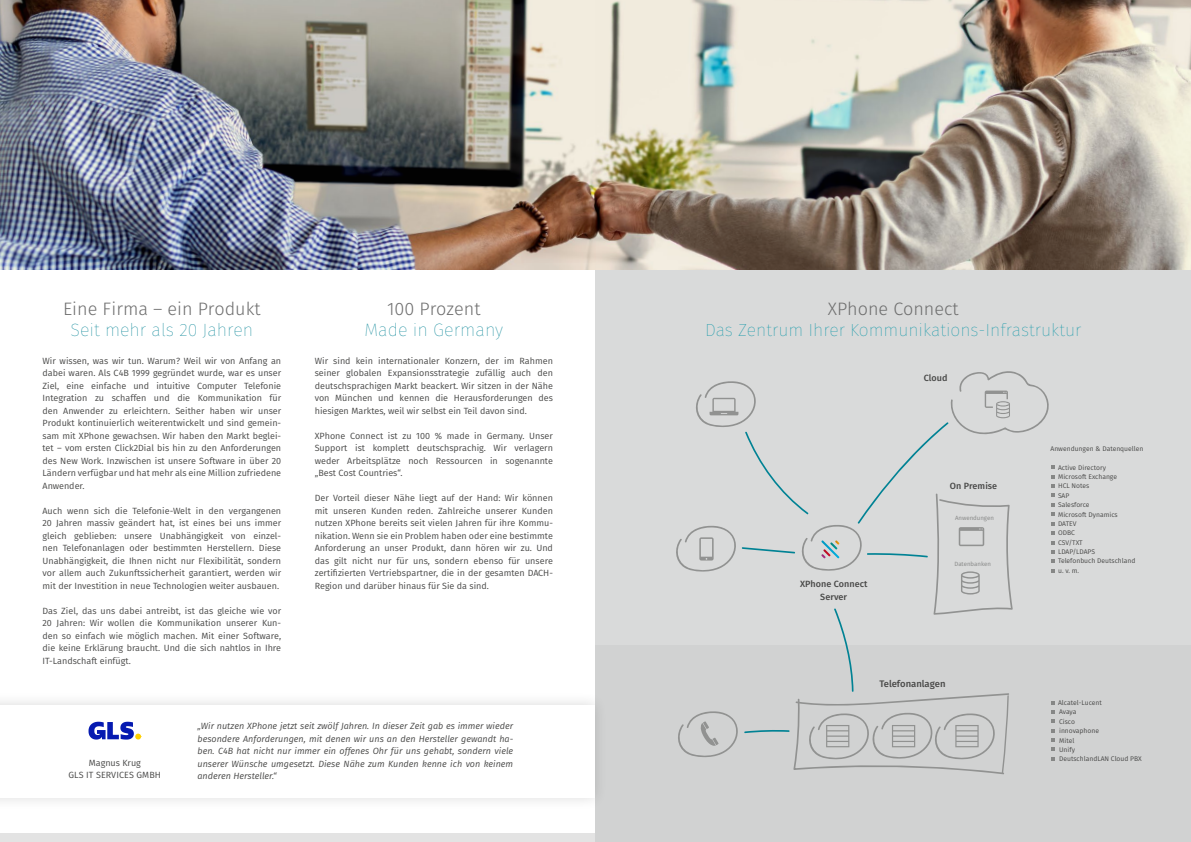
<style>
.page{position:relative;width:1191px;height:842px;background:#fff}
.page>*{position:absolute;margin:0;border:0;box-sizing:border-box;transform-origin:0 0}
.t1{font:300 18px "Fira Sans";color:#6e6e6e}
.t2{font:100 18px "Fira Sans";color:#008294}
.t3{font:100 17.8px "Fira Sans";color:#008294}
.t4{font:100 17.5px "Fira Sans";color:#0092a4}
.t5{font:500 9.5px "Fira Sans";color:#484847}
.t6{font:9px/12.5px "Fira Sans";color:#484847;text-align:justify}
.t7{font:italic 9px/12.5px "Fira Sans";color:#484847;text-align:justify}
.t8{font:500 9px/12.6px "Fira Sans";letter-spacing:.005em;color:#484847;text-align:center}
.t9{font:6.8px/9.4px "Fira Sans";color:#484847}
.t10{font:6.1px "Fira Sans";color:#868786}
</style>
<div class="page">
<div style="left:0;top:833px;width:1191px;height:9px;background:#e3e3e3"></div>
<div style="left:595px;top:584px;width:596px;height:258px;background:#d1d2d2"></div>
<div style="left:595px;top:0;width:596px;height:644px;background:#d9dada"></div>
<svg style="left:676px;top:371px;width:378px;height:403px"></svg>
<img style="left:0;top:0;width:1191px;height:269px">
<div style="left:0;top:691px;width:608px;height:120px;background:#000;opacity:.14"></div>
<div style="left:0;top:705px;width:594px;height:92px;background:#fff"></div>
<svg style="left:89px;top:722px;width:53px;height:18px"></svg>
<h1 class="t1" style="left:63px;top:295px;width:199px">Eine Firma – ein Produkt</h1>
<h2 class="t3" style="left:70px;top:317px;width:184px">Seit mehr als 20 Jahren</h2>
<p class="t6" style="left:43px;top:354px;width:240px">Wir wissen, was wir tun. Warum? Weil wir von Anfang an dabei waren. Als C4B 1999 gegründet wurde, war es unser Ziel, eine einfache und intuitive Computer Telefonie Integration zu schaffen und die Kommunikation für den Anwender zu erleichtern. Seither haben wir unser Produkt kontinuierlich weiterentwickelt und sind gemein&shy;sam mit XPhone gewachsen. Wir haben den Markt beglei&shy;tet – vom ersten Click2Dial bis hin zu den Anforderungen des New Work. Inzwischen ist unsere Software in über 20<br>Ländern verfügbar und hat mehr als eine Million zufriedene Anwender.</p>
<p class="t6" style="left:43px;top:504px;width:240px">Auch wenn sich die Telefonie-Welt in den vergangenen 20 Jahren massiv geändert hat, ist eines bei uns immer gleich geblieben: unsere Unabhängigkeit von einzel&shy;nen Telefonanlagen oder bestimmten Herstellern. Diese Unabhängigkeit, die Ihnen nicht nur Flexibilität, sondern vor allem auch Zukunftssicherheit garantiert, werden wir mit der Investition in neue Technologien weiter ausbauen.</p>
<p class="t6" style="left:43px;top:604px;width:240px">Das Ziel, das uns dabei antreibt, ist das gleiche wie vor 20 Jahren: Wir wollen die Kommunikation unserer Kun&shy;den so einfach wie möglich machen. Mit einer Software, die keine Erklärung braucht. Und die sich nahtlos in Ihre IT-Landschaft einfügt.</p>
<h1 class="t1" style="left:387px;top:295px;width:95px">100 Prozent</h1>
<h1 class="t2" style="left:364px;top:317px;width:140px">Made in Germany</h1>
<p class="t6" style="left:315px;top:354px;width:240px">Wir sind kein internationaler Konzern, der im Rahmen seiner globalen Expansionsstrategie zufällig auch den deutschsprachigen Markt beackert. Wir sitzen in der Nähe von München und kennen die Herausforderungen des hiesigen Marktes, weil wir selbst ein Teil davon sind.</p>
<p class="t6" style="left:315px;top:429px;width:240px">XPhone Connect ist zu 100 % made in Germany. Unser Support ist komplett deutschsprachig. Wir verlagern weder Arbeitsplätze noch Ressourcen in sogenannte „Best Cost Countries“.</p>
<p class="t6" style="left:315px;top:491px;width:240px">Der Vorteil dieser Nähe liegt auf der Hand: Wir können mit unseren Kunden reden. Zahlreiche unserer Kunden nutzen XPhone bereits seit vielen Jahren für ihre Kommu&shy;nikation. Wenn sie ein Problem haben oder eine bestimmte Anforderung an unser Produkt, dann hören wir zu. Und das gilt nicht nur für uns, sondern ebenso für unsere zertifizierten Vertriebspartner, die in der gesamten DACH-Region und darüber hinaus für Sie da sind.</p>
<p class="t6" style="left:69px;top:756px;width:94px;text-align:center">Magnus Krug<br>GLS IT SERVICES GMBH</p>
<p class="t7" style="left:197px;top:719px;width:317px">„Wir nutzen XPhone jetzt seit zwölf Jahren. In dieser Zeit gab es immer wieder besondere Anforderungen, mit denen wir uns an den Hersteller gewandt ha&shy;ben. C4B hat nicht nur immer ein offenes Ohr für uns gehabt, sondern viele unserer Wünsche umgesetzt. Diese Nähe zum Kunden kenne ich von keinem anderen Hersteller.“</p>
<h1 class="t1" style="left:828px;top:295px;width:132px">XPhone Connect</h1>
<h3 class="t4" style="left:705px;top:317px;width:378px">Das Zentrum Ihrer Kommunikations-Infrastruktur</h3>
<p class="t8" style="left:923px;top:371px;width:25px">Cloud</p>
<p class="t8" style="left:800px;top:577px;width:69px">XPhone Connect<br>Server</p>
<p class="t8" style="left:950px;top:479px;width:49px">On Premise</p>
<p class="t10" style="left:955px;top:513px;width:40px">Anwendungen</p>
<p class="t10" style="left:954px;top:559px;width:38px">Datenbanken</p>
<p class="t5" style="left:879px;top:676px;width:67px">Telefonanlagen</p>
<p class="t9" style="left:1050px;top:444px;width:94px">Anwendungen &amp; Datenquellen</p>
<p class="t9" style="left:1058px;top:462px;width:79px">Active Directory<br>Microsoft Exchange<br>HCL Notes<br>SAP<br>Salesforce<br>Microsoft Dynamics<br>DATEV<br>ODBC<br>CSV/TXT<br>LDAP/LDAPS<br>Telefonbuch Deutschland u. v. m.</p>
<p class="t9" style="left:1058px;top:698px;width:85px">Alcatel-Lucent<br>Avaya<br>Cisco<br>innovaphone<br>Mitel<br>Unify<br>DeutschlandLAN Cloud PBX</p>
</div>
